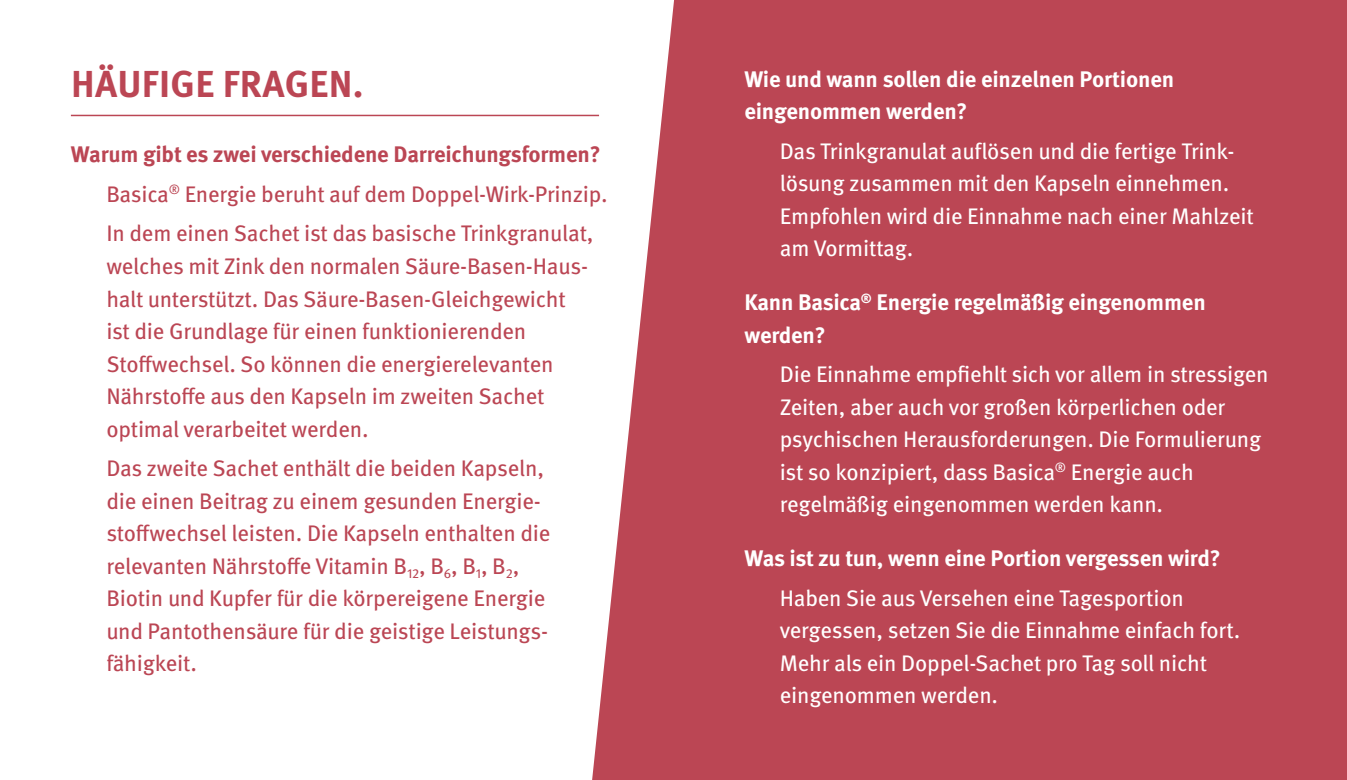
<style>
.page{position:relative;width:1347px;height:780px;background:#fff}
.page>*{position:absolute;margin:0;border:0;box-sizing:border-box;transform-origin:0 0}
.t1{font:700 37.5px "Meta Pro";letter-spacing:.01em;color:#bb4654}
.t2{font:22.5px/32.5px "Meta Pro";letter-spacing:-.01em;color:#bb4654}
.t3{font:22.5px/32.5px "Meta Pro";letter-spacing:-.01em;color:#fff}
.t4{font:700 22.5px/32.5px "Meta Pro";letter-spacing:-.01em;color:#fff}
.s1{font-weight:700}
</style>
<div class="page">
<div style="left:592px;top:0;width:754px;height:780px;background:#bb4654"></div>
<hr style="left:71px;top:115px;width:528px;height:1px;background:#bb4654">
<h1 class="t1" style="left:71px;top:55px;width:294px">HÄUFIGE FRAGEN.</h1>
<p class="t2" style="left:106px;top:133px;width:503px;line-height:39.5px;text-indent:-35px"><span class="s1">Warum gibt es zwei verschiedene Darreichungsformen?<br></span>Basica<sup>®</sup> Energie beruht auf dem Doppel-Wirk-Prinzip.<br>In dem einen Sachet ist das basische Trinkgranulat,</p>
<p class="t2" style="left:106px;top:248px;width:483px">welches mit Zink den normalen Säure-Basen-Haus&shy;halt unterstützt. Das Säure-Basen-Gleichgewicht ist die Grundlage für einen funktionierenden Stoffwechsel. So können die energierelevanten Nährstoffe aus den Kapseln im zweiten Sachet optimal verarbeitet werden.</p>
<p class="t2" style="left:106px;top:450px;width:446px">Das zweite Sachet enthält die beiden Kapseln, die einen Beitrag zu einem gesunden Energie&shy;stoffwechsel leisten. Die Kapseln enthalten die relevanten Nährstoffe Vitamin B<sub>12</sub>, B<sub>6</sub>, B<sub>1</sub>, B<sub>2</sub>, Biotin und Kupfer für die körpereigene Energie und Pantothensäure für die geistige Leistungs&shy;fähigkeit.</p>
<p class="t4" style="left:744px;top:61px;width:431px">Wie und wann sollen die einzelnen Portionen eingenommen werden?</p>
<p class="t3" style="left:780px;top:133px;width:475px">Das Trinkgranulat auflösen und die fertige Trink&shy;lösung zusammen mit den Kapseln einnehmen.<br>Empfohlen wird die Einnahme nach einer Mahlzeit am Vormittag.</p>
<p class="t4" style="left:744px;top:284px;width:463px">Kann Basica<sup>®</sup> Energie regelmäßig eingenommen werden?</p>
<p class="t3" style="left:780px;top:356px;width:490px">Die Einnahme empfiehlt sich vor allem in stressigen Zeiten, aber auch vor großen körperlichen oder psychischen Herausforderungen. Die Formulierung ist so konzipiert, dass Basica<sup>®</sup> Energie auch regelmäßig eingenommen werden kann.</p>
<p class="t4" style="left:744px;top:540px;width:478px">Was ist zu tun, wenn eine Portion vergessen wird?</p>
<p class="t3" style="left:780px;top:580px;width:462px">Haben Sie aus Versehen eine Tagesportion vergessen, setzen Sie die Einnahme einfach fort.<br>Mehr als ein Doppel-Sachet pro Tag soll nicht eingenommen werden.</p>
</div>
